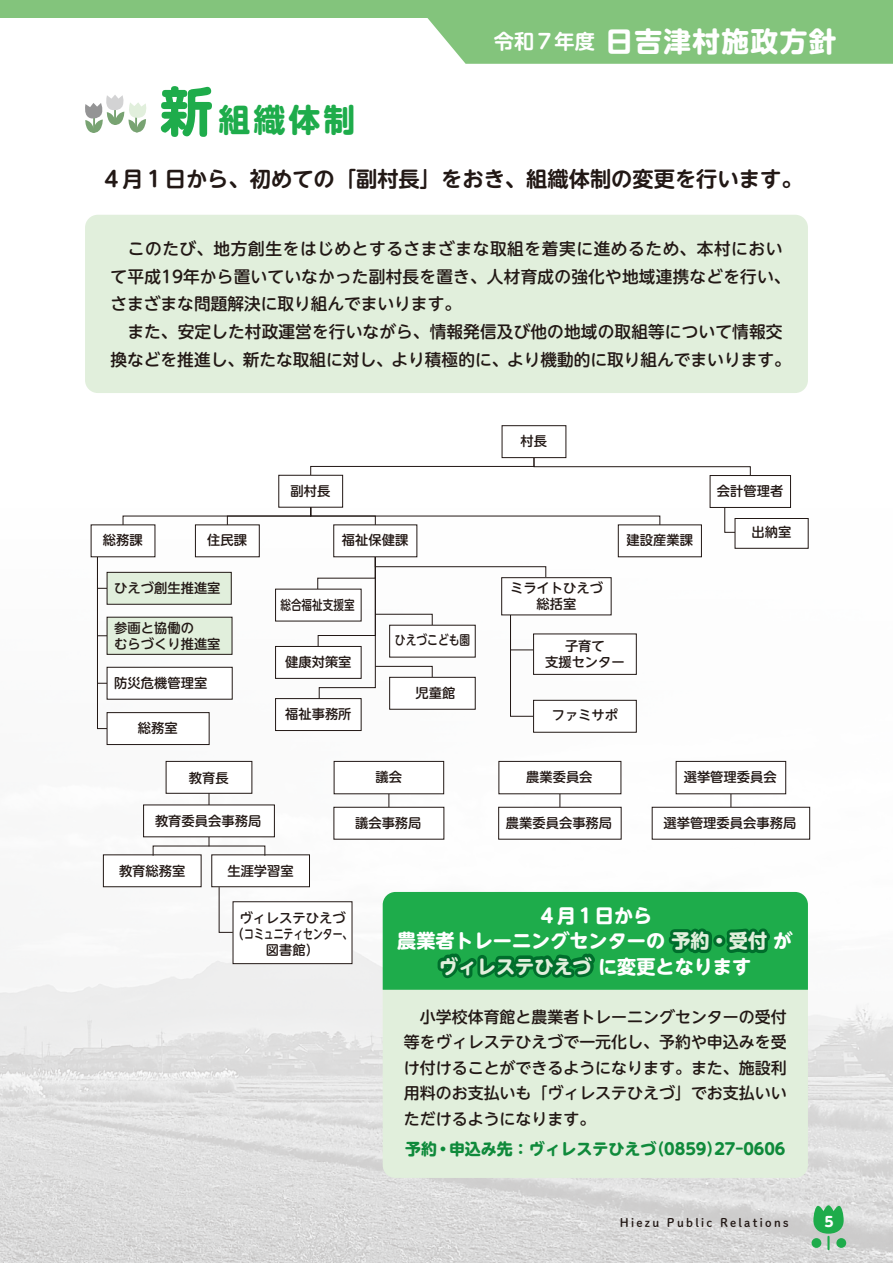
<style>
.page{position:relative;width:893px;height:1263px;background:#fff}
.page>*{position:absolute;margin:0;border:0;box-sizing:border-box;transform-origin:0 0}
.t1{font:700 31.95px "UD Shin M Go Pr 6 N";color:#1eac4b}
.t2{font:700 27.6px "UD Shin M Go Pr 6 N";letter-spacing:.05em;color:#fff}
.t3{font:700 21.3px "UD Shin M Go Pr 6 N De";color:#221815}
.t4{font:700 19.2px/25.5px "UD Shin M Go Pr 6 N";color:#fff;text-align:center}
.t5{font:500 16.65px/27.6px "UD Shin M Go Pr 6 N";letter-spacing:.005em;color:#221815}
.t6{font:500 15.9px/25.5px "UD Shin M Go Pr 6 N";color:#221815;text-align:justify}
.t7{font:700 15.9px "UD Shin M Go Pr 6 N";color:#0f8a3b}
.t8{font:700 13.8px "UD Shin M Go Pr 6 N";color:#fff}
.t9{font:500 13.35px/15.9px "UD Shin M Go Pr 6 N";color:#221815;text-align:center}
.t10{font:500 13.35px "UD Shin M Go Pr 6 N";color:#221815;scale:.8 1}
.t11{font:500 13.35px "UD Shin M Go Pr 6 N";color:#221815;scale:.81 1}
.t12{font:11.7px "Shuei M Go Std B";letter-spacing:.2em;color:#221815}
.s1{font-family:"UD Shin M Go Pr 6 N De";font-size:20.25px}
.s2{font-size:53.1px}
.s3{color:#006e2c}
</style>
<div class="page">
<img style="left:0;top:502px;width:893px;height:761px">
<div style="left:412px;top:0;width:481px;height:64px;background:#83c47c"></div>
<div style="left:0;top:0;width:449px;height:17px;background:#83c47c"></div>
<div style="left:85px;top:215px;width:723px;height:178px;background:#e1efdc;border-radius:13px"></div>
<div style="left:383px;top:990px;width:425px;height:188px;background:#e1efdc"></div>
<svg style="left:724px;top:508px;width:12px;height:25px"></svg>
<svg style="left:97px;top:557px;width:11px;height:172px"></svg>
<svg style="left:122px;top:507px;width:538px;height:18px"></svg>
<svg style="left:310px;top:457px;width:441px;height:19px"></svg>
<div style="left:502px;top:425px;width:64px;height:33px;border:1px solid #221815"></div>
<div style="left:279px;top:475px;width:64px;height:32px;background:#fff"></div>
<div style="left:278px;top:475px;width:65px;height:32px;border:1px solid #221815"></div>
<div style="left:91px;top:525px;width:64px;height:32px;background:#fff"></div>
<div style="left:107px;top:572px;width:124px;height:32px;background:#e1efdc"></div>
<div style="left:107px;top:572px;width:125px;height:33px;border:1px solid #221815"></div>
<div style="left:107px;top:617px;width:125px;height:37px;background:#e1efdc"></div>
<div style="left:107px;top:617px;width:125px;height:38px;border:1px solid #221815"></div>
<div style="left:107px;top:667px;width:125px;height:32px;background:#fff"></div>
<div style="left:107px;top:667px;width:126px;height:32px;border:1px solid #221815"></div>
<div style="left:107px;top:713px;width:102px;height:31px;background:#fff"></div>
<div style="left:107px;top:712px;width:102px;height:33px;border:1px solid #221815"></div>
<div style="left:195px;top:525px;width:64px;height:32px;background:#fff"></div>
<div style="left:195px;top:524px;width:65px;height:33px;border:1px solid #221815"></div>
<div style="left:334px;top:525px;width:83px;height:32px;background:#fff"></div>
<div style="left:276px;top:589px;width:85px;height:32px;background:#fff"></div>
<div style="left:276px;top:646px;width:85px;height:32px;background:#fff"></div>
<div style="left:275px;top:646px;width:86px;height:33px;border:1px solid #221815"></div>
<svg style="left:317px;top:556px;width:229px;height:161px"></svg>
<div style="left:390px;top:677px;width:85px;height:32px;background:#fff"></div>
<div style="left:389px;top:677px;width:87px;height:32px;border:1px solid #221815"></div>
<div style="left:276px;top:699px;width:85px;height:31px;background:#fff"></div>
<div style="left:275px;top:698px;width:86px;height:33px;border:1px solid #221815"></div>
<div style="left:502px;top:578px;width:109px;height:37px;background:#fff"></div>
<div style="left:501px;top:577px;width:110px;height:38px;border:1px solid #221815"></div>
<div style="left:534px;top:634px;width:102px;height:40px;background:#fff"></div>
<div style="left:533px;top:634px;width:104px;height:41px;border:1px solid #221815"></div>
<div style="left:534px;top:700px;width:102px;height:32px;background:#fff"></div>
<div style="left:533px;top:700px;width:104px;height:32px;border:1px solid #221815"></div>
<div style="left:618px;top:525px;width:83px;height:32px;background:#fff"></div>
<div style="left:710px;top:475px;width:80px;height:32px;background:#fff"></div>
<div style="left:710px;top:475px;width:81px;height:33px;border:1px solid #221815"></div>
<div style="left:735px;top:518px;width:73px;height:30px;background:#fff"></div>
<div style="left:735px;top:518px;width:73px;height:31px;border:1px solid #221815"></div>
<div style="left:166px;top:761px;width:86px;height:32px;background:#fff"></div>
<div style="left:166px;top:761px;width:86px;height:33px;border:1px solid #221815"></div>
<div style="left:144px;top:805px;width:130px;height:32px;background:#fff"></div>
<div style="left:103px;top:855px;width:98px;height:32px;background:#fff"></div>
<div style="left:103px;top:854px;width:98px;height:33px;border:1px solid #221815"></div>
<div style="left:212px;top:855px;width:97px;height:32px;background:#fff"></div>
<div style="left:211px;top:854px;width:99px;height:33px;border:1px solid #221815"></div>
<div style="left:233px;top:902px;width:119px;height:62px;background:#fff"></div>
<div style="left:233px;top:901px;width:119px;height:63px;border:1px solid #221815"></div>
<svg style="left:389px;top:794px;width:1px;height:13px"></svg>
<div style="left:334px;top:761px;width:110px;height:33px;background:#fff"></div>
<div style="left:334px;top:761px;width:110px;height:33px;border:1px solid #221815"></div>
<div style="left:334px;top:807px;width:110px;height:32px;background:#fff"></div>
<div style="left:334px;top:807px;width:110px;height:32px;border:1px solid #221815"></div>
<svg style="left:560px;top:794px;width:1px;height:13px"></svg>
<div style="left:499px;top:761px;width:122px;height:33px;background:#fff"></div>
<div style="left:499px;top:761px;width:122px;height:33px;border:1px solid #221815"></div>
<div style="left:499px;top:807px;width:122px;height:32px;background:#fff"></div>
<div style="left:498px;top:807px;width:123px;height:32px;border:1px solid #221815"></div>
<svg style="left:731px;top:794px;width:1px;height:13px"></svg>
<div style="left:676px;top:761px;width:110px;height:33px;background:#fff"></div>
<div style="left:676px;top:761px;width:110px;height:33px;border:1px solid #221815"></div>
<div style="left:652px;top:807px;width:158px;height:32px;background:#fff"></div>
<div style="left:652px;top:807px;width:158px;height:32px;border:1px solid #221815"></div>
<svg style="left:218px;top:886px;width:15px;height:47px"></svg>
<svg style="left:85px;top:95px;width:62px;height:38px"></svg>
<div style="left:383px;top:892px;width:425px;height:98px;background:#1eac4b"></div>
<svg style="left:813px;top:1205px;width:31px;height:44px"></svg>
<div style="left:812px;top:1238px;width:9px;height:10px;background:#1eac4b;border-radius:50%"></div>
<div style="left:836px;top:1238px;width:10px;height:10px;background:#1eac4b;border-radius:50%"></div>
<h2 class="t2" style="left:494px;top:17px;width:344px"><span class="s1">令和７年度</span>日吉津村施政方針</h2>
<h1 class="t1" style="left:160px;top:92px;width:197px"><span class="s2">新</span>組織体制</h1>
<p class="t3" style="left:101px;top:160px;width:703px">４月１日から、初めての「副村長」をおき、組織体制の変更を行います。</p>
<p class="t5" style="left:111px;top:234px;width:682px">　このたび、地方創生をはじめとするさまざまな取組を着実に進めるため、本村において平成19年から置いていなかった副村長を置き、人材育成の強化や地域連携などを行い、さまざまな問題解決に取り組んでまいります。<br>　また、安定した村政運営を行いながら、情報発信及び他の地域の取組等について情報交換などを推進し、新たな取組に対し、より積極的に、より機動的に取り組んでまいります。</p>
<p class="t9" style="left:290px;top:482px;width:41px">副村長</p>
<p class="t9" style="left:103px;top:531px;width:41px">総務課</p>
<p class="t9" style="left:114px;top:579px;width:108px">ひえづ創生推進室</p>
<p class="t9" style="left:114px;top:619px;width:108px;text-align:left">参画と協働の<br>むらづくり推進室</p>
<p class="t9" style="left:114px;top:674px;width:95px">防災危機管理室</p>
<p class="t9" style="left:138px;top:719px;width:41px">総務室</p>
<p class="t9" style="left:207px;top:531px;width:41px">住民課</p>
<p class="t9" style="left:342px;top:531px;width:68px">福祉保健課</p>
<p class="t10" style="left:280px;top:594px;width:95px">総合福祉支援室</p>
<p class="t11" style="left:395px;top:629px;width:95px">ひえづこども園</p>
<p class="t9" style="left:416px;top:684px;width:41px">児童館</p>
<p class="t9" style="left:285px;top:653px;width:68px">健康対策室</p>
<p class="t9" style="left:285px;top:705px;width:68px">福祉事務所</p>
<p class="t9" style="left:520px;top:432px;width:28px">村長</p>
<p class="t9" style="left:626px;top:531px;width:68px">建設産業課</p>
<p class="t9" style="left:510px;top:579px;width:95px">ミライトひえづ総括室</p>
<p class="t9" style="left:545px;top:637px;width:81px">子育て<br>支援センター</p>
<p class="t9" style="left:552px;top:706px;width:68px">ファミサポ</p>
<p class="t9" style="left:717px;top:482px;width:68px">会計管理者</p>
<p class="t9" style="left:751px;top:523px;width:41px">出納室</p>
<p class="t9" style="left:189px;top:769px;width:41px">教育長</p>
<p class="t9" style="left:155px;top:812px;width:108px">教育委員会事務局</p>
<p class="t9" style="left:119px;top:862px;width:68px">教育総務室</p>
<p class="t9" style="left:227px;top:862px;width:68px">生涯学習室</p>
<p class="t9" style="left:231px;top:909px;width:123px">ヴィレステひえづ（コミュニティセンター、図書館）</p>
<p class="t9" style="left:375px;top:768px;width:28px">議会</p>
<p class="t9" style="left:355px;top:814px;width:68px">議会事務局</p>
<p class="t9" style="left:684px;top:768px;width:95px">選挙管理委員会</p>
<p class="t9" style="left:526px;top:768px;width:68px">農業委員会</p>
<p class="t9" style="left:506px;top:814px;width:108px">農業委員会事務局</p>
<p class="t9" style="left:663px;top:814px;width:134px">選挙管理委員会事務局</p>
<p class="t4" style="left:397px;top:901px;width:397px">４月１日から<br>農業者トレーニングセンターの <span class="s3">予約・受付</span> が<span class="s3">ヴィレステひえづ</span> に変更となります</p>
<p class="t6" style="left:404px;top:1003px;width:384px">　小学校体育館と農業者トレーニングセンターの受付等をヴィレステひえづで一元化し、予約や申込みを受け付けることができるようになります。また、施設利用料のお支払いも「ヴィレステひえづ」でお支払いいただけるようになります。</p>
<p class="t7" style="left:405px;top:1135px;width:382px">予約・申込み先：ヴィレステひえづ（0859）27-0606</p>
<p class="t12" style="left:620px;top:1214px;width:170px">Hiezu Public Relations</p>
<p class="t8" style="left:824px;top:1209px;width:11px">5</p>
</div>
